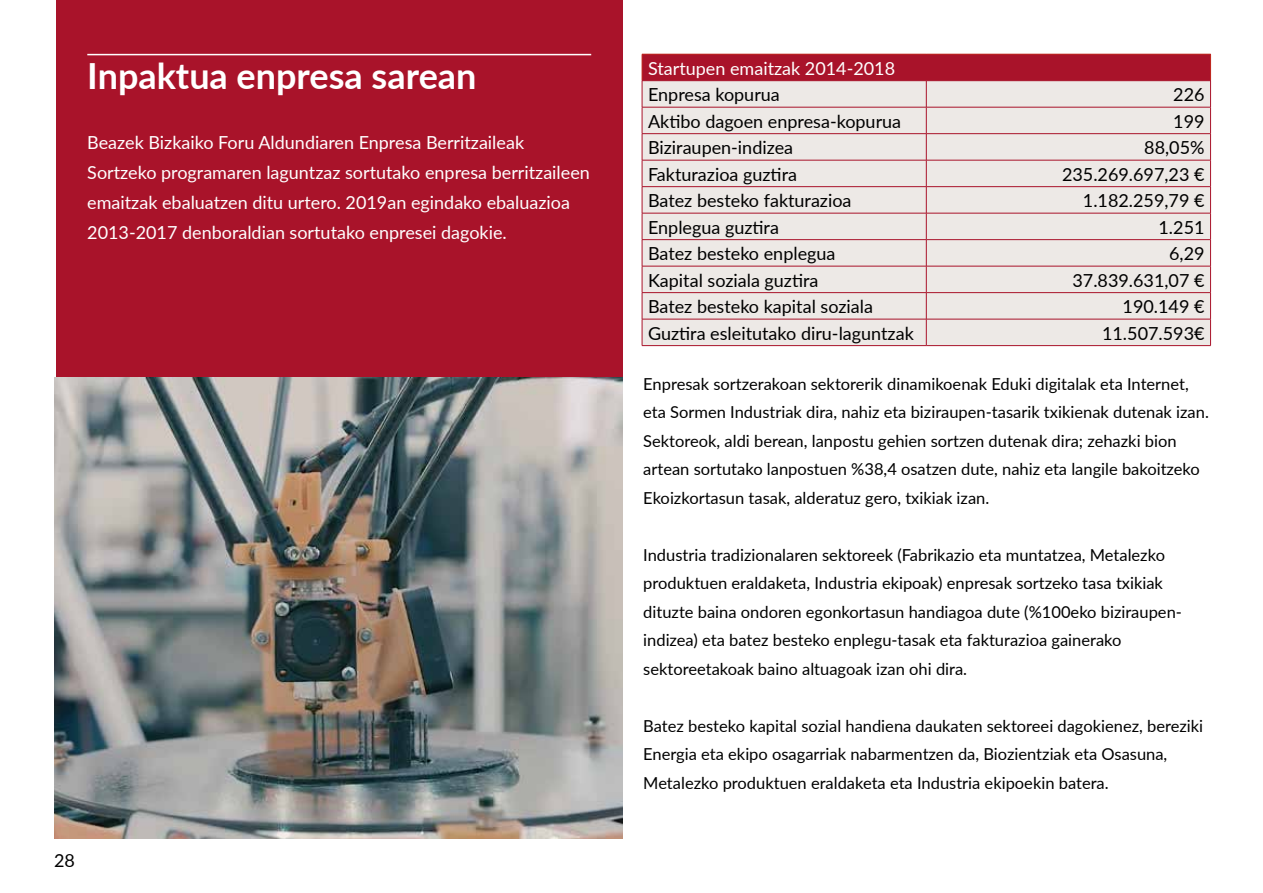
<style>
.page{position:relative;width:1263px;height:893px;background:#fff}
.page>*{position:absolute;margin:0;border:0;box-sizing:border-box;transform-origin:0 0}
.t1{font:700 36px "Lato";color:#fff}
.t2{font:18px "Lato";color:#000}
.t3{font:18px/30px "Lato";color:#fff}
.t4{font:16.5px/28.5px "Lato";color:#000}
</style>
<div class="page">
<div style="left:56px;top:0;width:566px;height:838px;background:#a9132a"></div>
<hr style="left:87px;top:54px;width:504px;height:1px;background:#fff">
<div style="left:642px;top:54px;width:568px;height:27px;background:#a9132a"></div>
<div style="left:643px;top:81px;width:567px;height:264px;background:#ede9e6"></div>
<hr style="left:642px;top:54px;width:284px;height:1px;background:#c12a21">
<hr style="left:926px;top:54px;width:285px;height:1px;background:#c12a21">
<hr style="left:642px;top:107px;width:284px;height:1px;background:#a9132a">
<hr style="left:926px;top:107px;width:285px;height:1px;background:#a9132a">
<hr style="left:642px;top:133px;width:284px;height:1px;background:#a9132a">
<hr style="left:926px;top:133px;width:285px;height:1px;background:#a9132a">
<hr style="left:642px;top:160px;width:284px;height:1px;background:#a9132a">
<hr style="left:926px;top:160px;width:285px;height:1px;background:#a9132a">
<hr style="left:642px;top:186px;width:284px;height:1px;background:#a9132a">
<hr style="left:926px;top:186px;width:285px;height:1px;background:#a9132a">
<hr style="left:642px;top:213px;width:284px;height:1px;background:#a9132a">
<hr style="left:926px;top:213px;width:285px;height:1px;background:#a9132a">
<hr style="left:642px;top:239px;width:284px;height:1px;background:#a9132a">
<hr style="left:926px;top:239px;width:285px;height:1px;background:#a9132a">
<hr style="left:642px;top:266px;width:284px;height:1px;background:#a9132a">
<hr style="left:926px;top:266px;width:285px;height:1px;background:#a9132a">
<hr style="left:642px;top:292px;width:284px;height:1px;background:#a9132a">
<hr style="left:926px;top:292px;width:285px;height:1px;background:#a9132a">
<hr style="left:642px;top:319px;width:284px;height:1px;background:#a9132a">
<svg style="left:642px;top:55px;width:1px;height:290px"></svg>
<hr style="left:926px;top:319px;width:285px;height:1px;background:#a9132a">
<svg style="left:926px;top:81px;width:1px;height:264px"></svg>
<svg style="left:1210px;top:55px;width:1px;height:290px"></svg>
<hr style="left:642px;top:345px;width:284px;height:1px;background:#a9132a">
<hr style="left:926px;top:345px;width:285px;height:1px;background:#a9132a">
<img style="left:54px;top:378px;width:568px;height:461px">
<h1 class="t1" style="left:87px;top:50px;width:391px">Inpaktua enpresa sarean</h1>
<p class="t3" style="left:87px;top:127px;width:504px">Beazek Bizkaiko Foru Aldundiaren Enpresa Berritzaileak Sortzeko programaren laguntzaz sortutako enpresa berritzaileen emaitzak ebaluatzen ditu urtero. 2019an egindako ebaluazioa 2013-2017 denboraldian sortutako enpresei dagokie.</p>
<p class="t2" style="left:54px;top:848px;width:22px">28</p>
<p class="t3" style="left:648px;top:52px;width:249px">Startupen emaitzak 2014-2018</p>
<p class="t2" style="left:648px;top:82px;width:133px">Enpresa kopurua</p>
<p class="t2" style="left:1173px;top:82px;width:33px">226</p>
<p class="t2" style="left:648px;top:108px;width:255px">Aktibo dagoen enpresa-kopurua</p>
<p class="t2" style="left:1173px;top:108px;width:33px">199</p>
<p class="t2" style="left:648px;top:135px;width:147px">Biziraupen-indizea</p>
<p class="t2" style="left:1144px;top:135px;width:62px">88,05%</p>
<p class="t2" style="left:648px;top:161px;width:151px">Fakturazioa guztira</p>
<p class="t2" style="left:1062px;top:161px;width:144px">235.269.697,23 €</p>
<p class="t2" style="left:648px;top:188px;width:205px">Batez besteko fakturazioa</p>
<p class="t2" style="left:1083px;top:188px;width:123px">1.182.259,79 €</p>
<p class="t2" style="left:648px;top:214px;width:132px">Enplegua guztira</p>
<p class="t2" style="left:1158px;top:214px;width:48px">1.251</p>
<p class="t2" style="left:648px;top:241px;width:189px">Batez besteko enplegua</p>
<p class="t2" style="left:1169px;top:241px;width:37px">6,29</p>
<p class="t2" style="left:648px;top:267px;width:172px">Kapital soziala guztira</p>
<p class="t2" style="left:1072px;top:267px;width:134px">37.839.631,07 €</p>
<p class="t2" style="left:648px;top:294px;width:226px">Batez besteko kapital soziala</p>
<p class="t2" style="left:1122px;top:294px;width:83px">190.149 €</p>
<p class="t2" style="left:648px;top:320px;width:267px">Guztira esleitutako diru-laguntzak</p>
<p class="t2" style="left:1102px;top:320px;width:104px">11.507.593€</p>
<p class="t4" style="left:643px;top:369px;width:567px">Enpresak sortzerakoan sektorerik dinamikoenak Eduki digitalak eta Internet, eta Sormen Industriak dira, nahiz eta biziraupen-tasarik txikienak dutenak izan.<br>Sektoreok, aldi berean, lanpostu gehien sortzen dutenak dira; zehazki bion artean sortutako lanpostuen %38,4 osatzen dute, nahiz eta langile bakoitzeko Ekoizkortasun tasak, alderatuz gero, txikiak izan.</p>
<p class="t4" style="left:643px;top:540px;width:540px">Industria tradizionalaren sektoreek (Fabrikazio eta muntatzea, Metalezko produktuen eraldaketa, Industria ekipoak) enpresak sortzeko tasa txikiak dituzte baina ondoren egonkortasun handiagoa dute (%100eko biziraupen&shy;indizea) eta batez besteko enplegu-tasak eta fakturazioa gainerako sektoreetakoak baino altuagoak izan ohi dira.</p>
<p class="t4" style="left:643px;top:711px;width:561px">Batez besteko kapital sozial handiena daukaten sektoreei dagokienez, bereziki<br>Energia eta ekipo osagarriak nabarmentzen da, Biozientziak eta Osasuna,<br>Metalezko produktuen eraldaketa eta Industria ekipoekin batera.</p>
</div>
